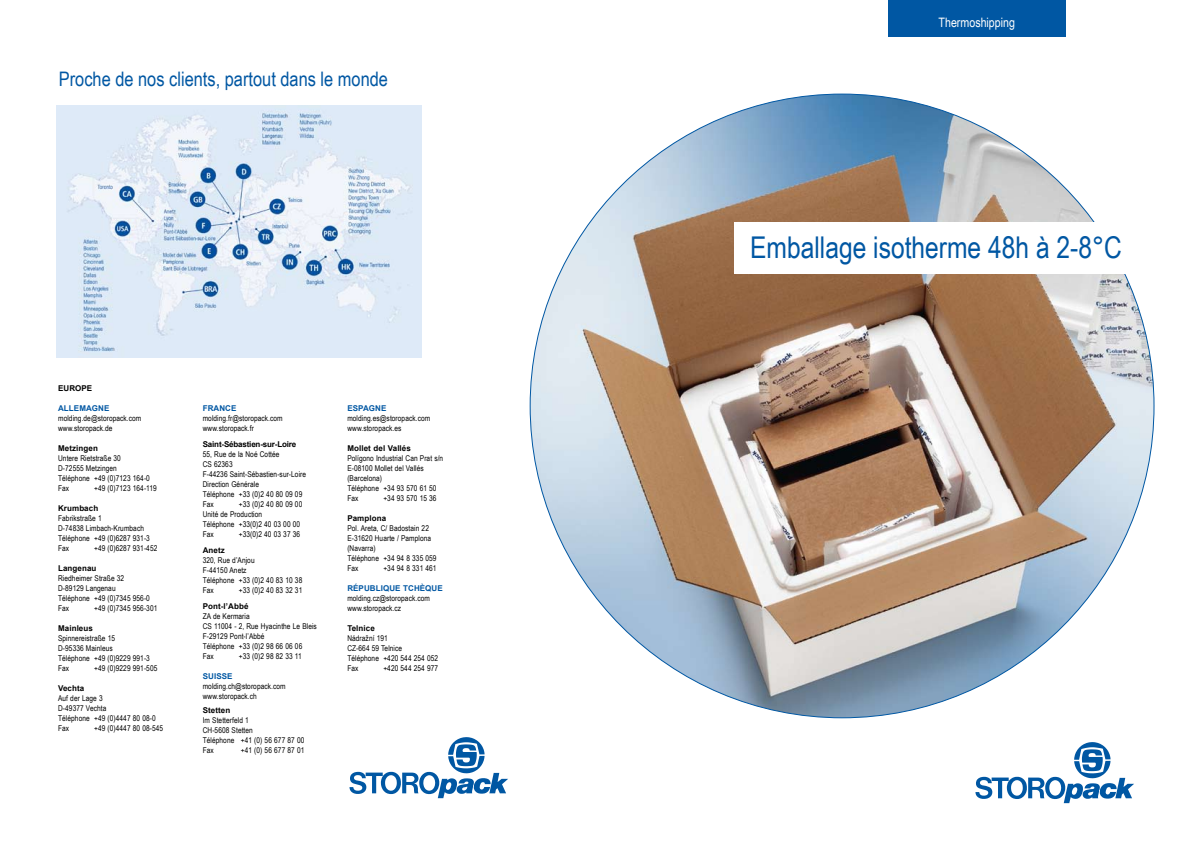
<style>
.page{position:relative;width:1191px;height:842px;background:#fff}
.page>*{position:absolute;margin:0;border:0;box-sizing:border-box;transform-origin:0 0}
.t1{font:30px "Arial Narrow";color:#0057a3}
.t2{font:20px "Arial Narrow";color:#0057a3}
.t3{font:13px "Arial Narrow";color:#fff}
.t4{font:8px/10px "Arial Narrow";letter-spacing:.01em;color:#000}
.t5{font:700 8px "Arial";letter-spacing:.01em;color:#000}
.t6{font:700 8px "Arial";letter-spacing:.01em;color:#0057a3}
.t7{font:700 8px "Arial";letter-spacing:-.02em;color:#000}
</style>
<div class="page">
<div style="left:888px;top:0;width:177px;height:37px;background:#0057a3"></div>
<svg style="left:975px;top:742px;width:159px;height:61px"></svg>
<img style="left:530px;top:94px;width:624px;height:624px;border-radius:312px">
<div style="left:734px;top:222px;width:457px;height:51px;background:#fff"></div>
<svg style="left:349px;top:737px;width:159px;height:61px"></svg>
<img style="left:57px;top:105px;width:364px;height:253px">
<h2 class="t2" style="left:59px;top:64px;width:331px">Proche de nos clients, partout dans le monde</h2>
<p class="t5" style="left:58px;top:382px;width:36px">EUROPE</p>
<p class="t6" style="left:58px;top:402px;width:53px">ALLEMAGNE</p>
<p class="t4" style="left:58px;top:412px;width:85px">molding.de@storopack.com www.storopack.de</p>
<p class="t5" style="left:58px;top:442px;width:41px">Metzingen</p>
<p class="t4" style="left:58px;top:452px;width:93px">Untere Rietstraße 30<br>D-72555 Metzingen<br>Téléphone +49 (0)7123 164-0<br>Fax</p>
<p class="t4" style="left:94px;top:482px;width:64px">+49 (0)7123 164-119</p>
<p class="t5" style="left:58px;top:502px;width:42px">Krumbach</p>
<p class="t4" style="left:58px;top:512px;width:93px">Fabrikstraße 1<br>D-74838 Limbach-Krumbach<br>Téléphone +49 (0)6287 931-3<br>Fax</p>
<p class="t4" style="left:94px;top:542px;width:65px">+49 (0)6287 931-452</p>
<p class="t5" style="left:58px;top:562px;width:40px">Langenau</p>
<p class="t4" style="left:58px;top:572px;width:93px">Riedheimer Straße 32<br>D-89129 Langenau<br>Téléphone +49 (0)7345 956-0<br>Fax</p>
<p class="t4" style="left:94px;top:602px;width:65px">+49 (0)7345 956-301</p>
<p class="t5" style="left:58px;top:622px;width:36px">Mainleus</p>
<p class="t4" style="left:58px;top:632px;width:93px">Spinnereistraße 15<br>D-95336 Mainleus<br>Téléphone +49 (0)9229 991-3<br>Fax</p>
<p class="t4" style="left:94px;top:662px;width:65px">+49 (0)9229 991-505</p>
<p class="t5" style="left:58px;top:682px;width:28px">Vechta</p>
<p class="t4" style="left:58px;top:692px;width:99px">Auf der Lage 3<br>D-49377 Vechta<br>Téléphone +49 (0)4447 80 08-0<br>Fax</p>
<p class="t4" style="left:94px;top:722px;width:71px">+49 (0)4447 80 08-545</p>
<p class="t6" style="left:203px;top:402px;width:35px">FRANCE</p>
<p class="t4" style="left:203px;top:413px;width:81px">molding.fr@storopack.com www.storopack.fr</p>
<p class="t7" style="left:203px;top:438px;width:95px">Saint-Sébastien-sur-Loire</p>
<p class="t4" style="left:203px;top:449px;width:105px">55, Rue de la Noé Cottée<br>CS 62363<br>F-44236 Saint-Sébastien-sur-Loire<br>Direction Générale<br>Téléphone +33 (0)2 40 80 09 09<br>Fax</p>
<p class="t4" style="left:203px;top:499px;width:101px;text-indent:36px">+33 (0)2 40 80 09 00<br>Unité de Production<br>Téléphone +33(0)2 40 03 00 00<br>Fax</p>
<p class="t4" style="left:239px;top:529px;width:63px">+33(0)2 40 03 37 36</p>
<p class="t5" style="left:203px;top:544px;width:24px">Anetz</p>
<p class="t4" style="left:203px;top:555px;width:101px">320, Rue d’Anjou<br>F-44150 Anetz<br>Téléphone +33 (0)2 40 83 10 38<br>Fax</p>
<p class="t4" style="left:239px;top:585px;width:65px">+33 (0)2 40 83 32 31</p>
<p class="t5" style="left:203px;top:600px;width:47px">Pont-l’Abbé</p>
<p class="t4" style="left:203px;top:611px;width:116px">ZA de Kermaria<br>CS 11004 - 2, Rue Hyacinthe Le Bleis<br>F-29129 Pont-l’Abbé<br>Téléphone +33 (0)2 98 66 06 06<br>Fax</p>
<p class="t4" style="left:239px;top:651px;width:65px">+33 (0)2 98 82 33 11</p>
<p class="t6" style="left:203px;top:670px;width:31px">SUISSE</p>
<p class="t4" style="left:203px;top:681px;width:84px">molding.ch@storopack.com www.storopack.ch</p>
<p class="t5" style="left:203px;top:704px;width:29px">Stetten</p>
<p class="t4" style="left:203px;top:715px;width:103px">Im Stetterfeld 1<br>CH-5608 Stetten<br>Téléphone +41 (0) 56 677 87 00<br>Fax</p>
<p class="t4" style="left:241px;top:745px;width:65px">+41 (0) 56 677 87 01</p>
<p class="t6" style="left:347px;top:402px;width:41px">ESPAGNE</p>
<p class="t4" style="left:347px;top:413px;width:84px">molding.es@storopack.com www.storopack.es</p>
<p class="t5" style="left:347px;top:442px;width:65px">Mollet del Vallés</p>
<p class="t4" style="left:347px;top:453px;width:97px">Polígono Industrial Can Prat s/n<br>E-08100 Mollet del Vallés (Barcelona)<br>Téléphone +34 93 570 61 50<br>Fax</p>
<p class="t4" style="left:383px;top:493px;width:55px">+34 93 570 15 36</p>
<p class="t5" style="left:347px;top:512px;width:40px">Pamplona</p>
<p class="t4" style="left:347px;top:523px;width:91px">Pol. Areta, C/ Badostain 22<br>E-31620 Huarte / Pamplona (Navarra)<br>Téléphone +34 94 8 335 059<br>Fax</p>
<p class="t4" style="left:383px;top:563px;width:55px">+34 94 8 331 461</p>
<p class="t6" style="left:347px;top:582px;width:97px">RÉPUBLIQUE TCHÈQUE</p>
<p class="t4" style="left:347px;top:593px;width:84px">molding.cz@storopack.com www.storopack.cz</p>
<p class="t5" style="left:347px;top:622px;width:29px">Telnice</p>
<p class="t4" style="left:347px;top:633px;width:92px">Nádražní 191<br>CZ-664 59 Telnice<br>Téléphone +420 544 254 052<br>Fax</p>
<p class="t4" style="left:383px;top:663px;width:56px">+420 544 254 977</p>
<h3 class="t3" style="left:938px;top:13px;width:78px">Thermoshipping</h3>
<h1 class="t1" style="left:750px;top:226px;width:373px">Emballage isotherme 48h à 2-8°C</h1>
</div>
